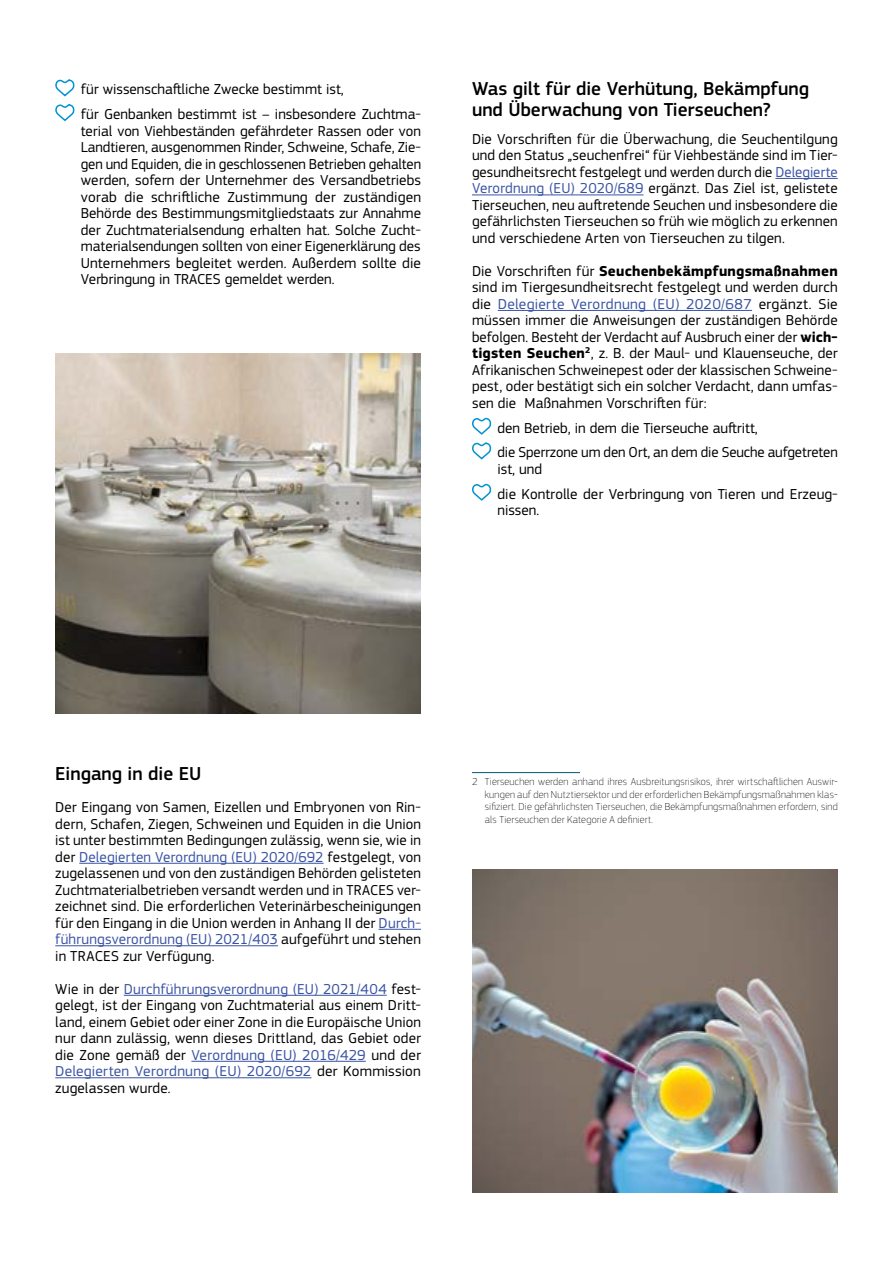
<style>
.page{position:relative;width:893px;height:1263px;background:#fff}
.page>*{position:absolute;margin:0;border:0;box-sizing:border-box;transform-origin:0 0}
.t1{font:500 19.5px/21px "EC Square Sans Pro";color:#000}
.t2{font:15px/16.5px "EC Square Sans Pro";color:#000;text-align:justify}
.t3{font:100 10.5px/12.6px "EC Square Sans Pro";letter-spacing:.02em;color:#000;text-align:justify}
.s1{color:#3953a4}
.s2{font-weight:700}
</style>
<div class="page">
<hr style="left:79px;top:863px;width:245px;height:1px;background:#3953a4">
<hr style="left:379px;top:929px;width:42px;height:1px;background:#3953a4">
<hr style="left:55px;top:945px;width:223px;height:1px;background:#3953a4">
<hr style="left:124px;top:995px;width:263px;height:1px;background:#3953a4">
<hr style="left:191px;top:1061px;width:175px;height:1px;background:#3953a4">
<hr style="left:55px;top:1077px;width:257px;height:1px;background:#3953a4">
<svg style="left:55px;top:79px;width:20px;height:43px"></svg>
<hr style="left:775px;top:178px;width:63px;height:1px;background:#3953a4">
<hr style="left:472px;top:194px;width:171px;height:1px;background:#3953a4">
<hr style="left:498px;top:310px;width:254px;height:1px;background:#3953a4">
<svg style="left:472px;top:417px;width:20px;height:43px"></svg>
<svg style="left:472px;top:483px;width:20px;height:18px"></svg>
<hr style="left:472px;top:772px;width:108px;height:1px;background:#045873">
<img style="left:472px;top:869px;width:366px;height:324px">
<img style="left:55px;top:354px;width:366px;height:359px">
<p class="t2" style="left:81px;top:77px;width:342px;line-height:24.8px">für wissenschaftliche Zwecke bestimmt ist,<br>für Genbanken bestimmt ist – insbesondere Zuchtma-</p>
<p class="t2" style="left:81px;top:123px;width:342px">terial von Viehbeständen gefährdeter Rassen oder von Landtieren, ausgenommen Rinder, Schweine, Schafe, Zie&shy;gen und Equiden, die in geschlossenen Betrieben gehalten werden, sofern der Unternehmer des Versandbetriebs vorab die schriftliche Zustimmung der zuständigen Behörde des Bestimmungsmitgliedstaats zur Annahme der Zuchtmaterialsendung erhalten hat. Solche Zucht&shy;materialsendungen sollten von einer Eigenerklärung des Unternehmers begleitet werden. Außerdem sollte die Verbringung in TRACES gemeldet werden.</p>
<h1 class="t1" style="left:472px;top:79px;width:339px">Was gilt für die Verhütung, Bekämpfung und Überwachung von Tierseuchen?</h1>
<p class="t2" style="left:472px;top:131px;width:367px">Die Vorschriften für die Überwachung, die Seuchentilgung und den Status „seuchenfrei“ für Viehbestände sind im Tier&shy;gesundheitsrecht festgelegt und werden durch die <span class="s1">Delegierte Verordnung (EU) 2020/689</span> ergänzt. Das Ziel ist, gelistete Tierseuchen, neu auftretende Seuchen und insbesondere die gefährlichsten Tierseuchen so früh wie möglich zu erkennen und verschiedene Arten von Tierseuchen zu tilgen.</p>
<p class="t2" style="left:472px;top:263px;width:367px">Die Vorschriften für <span class="s2">Seuchenbekämpfungsmaßnahmen </span>sind im Tiergesundheitsrecht festgelegt und werden durch die <span class="s1">Delegierte Verordnung (EU) 2020/687</span> ergänzt. Sie müssen immer die Anweisungen der zuständigen Behörde befolgen. Besteht der Verdacht auf Ausbruch einer der <span class="s2">wich&shy;tigsten Seuchen</span><sup>2</sup>, z. B. der Maul- und Klauenseuche, der Afrikanischen Schweinepest oder der klassischen Schweine&shy;pest, oder bestätigt sich ein solcher Verdacht, dann umfas&shy;sen die Maßnahmen Vorschriften für:</p>
<p class="t2" style="left:497px;top:415px;width:342px;line-height:24.8px">den Betrieb, in dem die Tierseuche auftritt,<br>die Sperrzone um den Ort, an dem die Seuche aufgetreten</p>
<p class="t2" style="left:497px;top:457px;width:342px;line-height:24.8px">ist, und<br>die Kontrolle der Verbringung von Tieren und Erzeug-</p>
<p class="t2" style="left:497px;top:502px;width:43px">nissen.</p>
<h1 class="t1" style="left:55px;top:764px;width:147px">Eingang in die EU</h1>
<p class="t2" style="left:55px;top:799px;width:367px">Der Eingang von Samen, Eizellen und Embryonen von Rin&shy;dern, Schafen, Ziegen, Schweinen und Equiden in die Union ist unter bestimmten Bedingungen zulässig, wenn sie, wie in der <span class="s1">Delegierten Verordnung (EU) 2020/692</span> festgelegt, von zugelassenen und von den zuständigen Behörden gelisteten Zuchtmaterialbetrieben versandt werden und in TRACES ver&shy;zeichnet sind. Die erforderlichen Veterinärbescheinigungen für den Eingang in die Union werden in Anhang II der <span class="s1">Durch&shy;führungsverordnung (EU) 2021/403</span> aufgeführt und stehen in TRACES zur Verfügung.</p>
<p class="t2" style="left:55px;top:981px;width:367px">Wie in der <span class="s1">Durchführungsverordnung (EU) 2021/404</span> fest&shy;gelegt, ist der Eingang von Zuchtmaterial aus einem Dritt&shy;land, einem Gebiet oder einer Zone in die Europäische Union nur dann zulässig, wenn dieses Drittland, das Gebiet oder die Zone gemäß der <span class="s1">Verordnung (EU) 2016/429</span> und der <span class="s1">Delegierten Verordnung (EU) 2020/692</span> der Kommission zugelassen wurde.</p>
<p class="t3" style="left:485px;top:775px;width:354px;text-indent:-13px">2 Tierseuchen werden anhand ihres Ausbreitungsrisikos, ihrer wirtschaftlichen Auswir&shy;kungen auf den Nutztiersektor und der erforderlichen Bekämpfungsmaßnahmen klas&shy;sifiziert. Die gefährlichsten Tierseuchen, die Bekämpfungsmaßnahmen erfordern, sind als Tierseuchen der Kategorie A definiert.</p>
</div>
